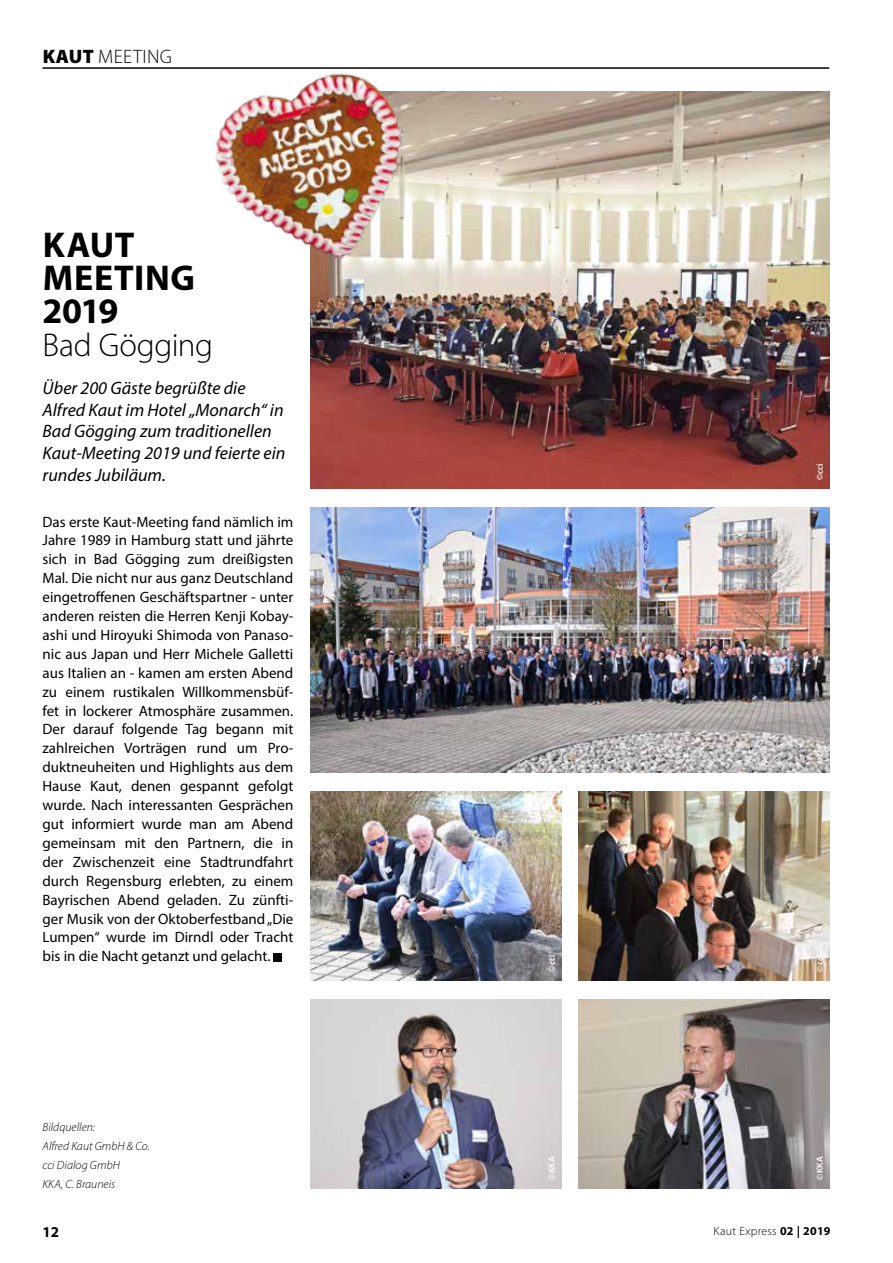
<style>
.page{position:relative;width:893px;height:1263px;background:#fff}
.page>*{position:absolute;margin:0;border:0;box-sizing:border-box;transform-origin:0 0}
.t1{font:700 36px/33px "Myriad Pro";color:#000}
.t2{font:300 33px "Myriad Pro";letter-spacing:-.01em;color:#000}
.t3{font:300 19.5px "Myriad Pro";color:#000}
.t4{font:italic 18px/21.6px "Myriad Pro";color:#000}
.t5{font:15px/18.9px "Myriad Pro";color:#000;text-align:justify}
.t6{font:700 15px "Myriad Pro";color:#000}
.t7{font:italic 300 12px/18.9px "Myriad Pro";letter-spacing:.005em;color:#000}
.t8{font:300 12px "Myriad Pro";letter-spacing:.025em;color:#000}
.t9{font:600 9px "Myriad Pro";letter-spacing:.015em;color:#fff}
.s1{font-weight:900}
.s2{font-weight:700}
</style>
<div class="page">
<hr style="left:43px;top:67px;width:786px;height:2px;background:#000">
<div style="left:274px;top:953px;width:8px;height:8px;background:#000"></div>
<img style="left:310px;top:999px;width:251px;height:189px">
<img style="left:578px;top:999px;width:251px;height:189px">
<img style="left:310px;top:92px;width:519px;height:397px">
<img style="left:310px;top:508px;width:519px;height:264px">
<img style="left:310px;top:791px;width:251px;height:189px">
<img style="left:578px;top:791px;width:251px;height:189px">
<img style="left:196px;top:67px;width:240px;height:223px">
<h3 class="t3" style="left:43px;top:44px;width:117px"><span class="s1">Kaut</span> Meeting</h3>
<h1 class="t1" style="left:43px;top:228px;width:87px">KAUT<br>MEETING<br>2019</h1>
<h2 class="t2" style="left:43px;top:326px;width:172px">Bad Gögging</h2>
<p class="t4" style="left:43px;top:377px;width:244px">Über 200 Gäste begrüßte die<br>Alfred Kaut im Hotel „Monarch“ in<br>Bad Gögging zum traditionellen<br>Kaut-Meeting 2019 und feierte ein rundes Jubiläum.</p>
<p class="t5" style="left:43px;top:512px;width:252px">Das erste Kaut-Meeting fand nämlich im Jahre 1989 in Hamburg statt und jährte sich in Bad Gögging zum dreißigsten Mal. Die nicht nur aus ganz Deutschland eingetroffenen Geschäftspartner - unter anderen reisten die Herren Kenji Kobay&shy;ashi und Hiroyuki Shimoda von Panaso&shy;nic aus Japan und Herr Michele Galletti aus Italien an - kamen am ersten Abend zu einem rustikalen Willkommensbüf&shy;fet in lockerer Atmosphäre zusammen.<br>Der darauf folgende Tag begann mit zahlreichen Vorträgen rund um Pro&shy;duktneuheiten und Highlights aus dem Hause Kaut, denen gespannt gefolgt wurde. Nach interessanten Gesprächen gut informiert wurde man am Abend gemeinsam mit den Partnern, die in der Zwischenzeit eine Stadtrundfahrt durch Regensburg erlebten, zu einem Bayrischen Abend geladen. Zu zünfti&shy;ger Musik von der Oktoberfestband „Die Lumpen“ wurde im Dirndl oder Tracht bis in die Nacht getanzt und gelacht.</p>
<p class="t7" style="left:43px;top:1118px;width:109px">Bildquellen:<br>Alfred Kaut GmbH &amp; Co. cci Dialog GmbH<br>KKA, C. Brauneis</p>
<p class="t9" style="left:814px;top:480px;width:18px;rotate:-90deg">©cci</p>
<p class="t9" style="left:814px;top:764px;width:18px;rotate:-90deg">©cci</p>
<p class="t9" style="left:546px;top:972px;width:18px;rotate:-90deg">©cci</p>
<p class="t9" style="left:814px;top:972px;width:18px;rotate:-90deg">©cci</p>
<p class="t9" style="left:546px;top:1179px;width:25px;rotate:-90deg">©KKA</p>
<p class="t9" style="left:814px;top:1179px;width:25px;rotate:-90deg">©KKA</p>
<p class="t6" style="left:43px;top:1222px;width:18px">12</p>
<p class="t8" style="left:713px;top:1224px;width:119px">Kaut Express <span class="s2">02 | 2019</span></p>
</div>
